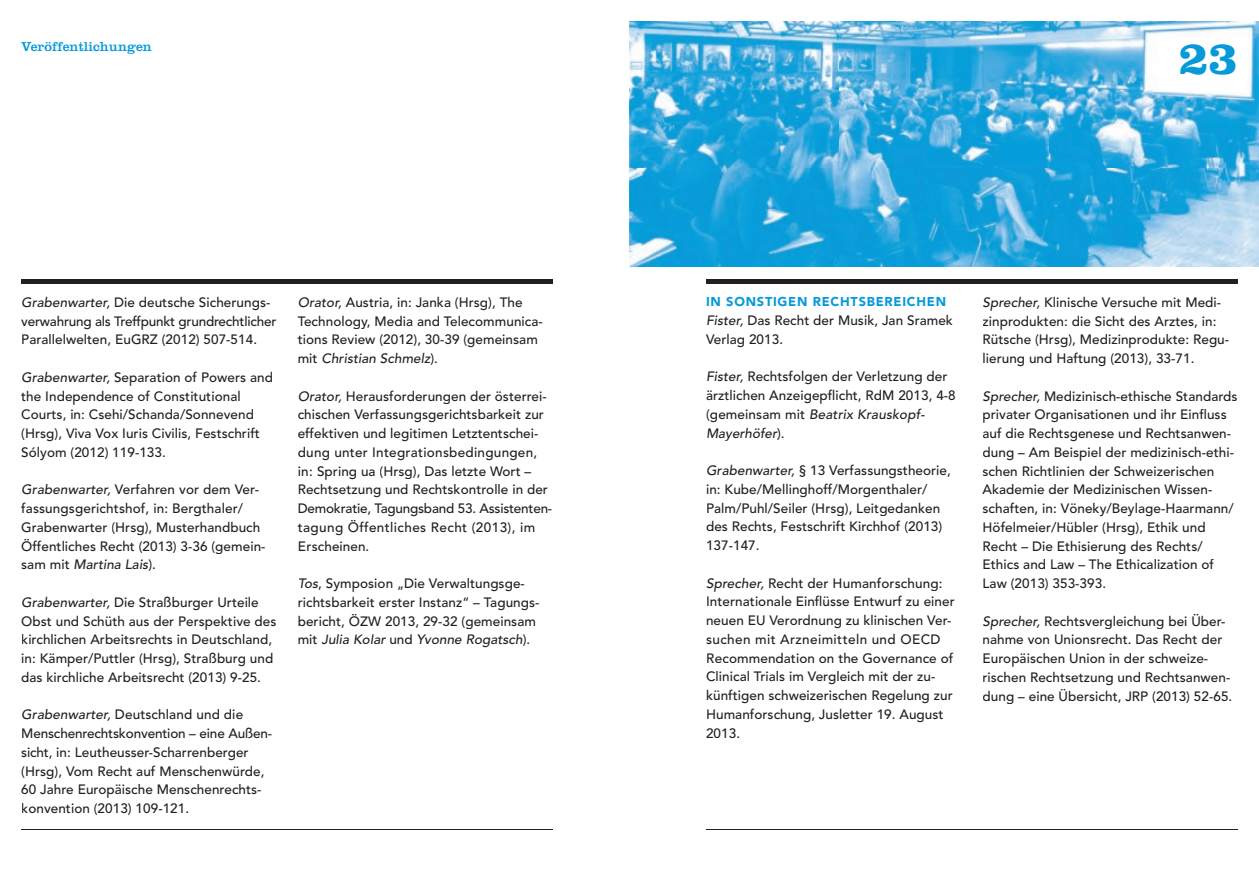
<style>
.page{position:relative;width:1259px;height:893px;background:#fff}
.page>*{position:absolute;margin:0;border:0;box-sizing:border-box;transform-origin:0 0}
.t1{font:700 48px "Clarendon";color:#069ad9}
.t2{font:500 13.5px/18.8px "Avenir";letter-spacing:.005em;color:#231f20}
.t3{font:13.5px "Clarendon";letter-spacing:.005em;color:#069ad9}
.t4{font:900 12.75px "Avenir";letter-spacing:.06em;color:#069ad9}
.s1{font-style:italic}
</style>
<div class="page">
<hr style="left:21px;top:829px;width:532px;height:1px;background:#231f20">
<hr style="left:706px;top:829px;width:531px;height:1px;background:#231f20">
<div style="left:21px;top:279px;width:532px;height:5px;background:#231f20"></div>
<div style="left:706px;top:279px;width:531px;height:5px;background:#231f20"></div>
<img style="left:629px;top:21px;width:630px;height:246px">
<p class="t3" style="left:21px;top:39px;width:132px">Veröffentlichungen</p>
<h1 class="t1" style="left:1179px;top:29px;width:60px">23</h1>
<p class="t2" style="left:21px;top:293px;width:257px"><span class="s1">Grabenwarter,</span> Die deutsche Sicherungs&shy;verwahrung als Treffpunkt grundrechtlicher<br>Parallelwelten, EuGRZ (2012) 507-514.</p>
<p class="t2" style="left:21px;top:368px;width:253px"><span class="s1">Grabenwarter,</span> Separation of Powers and the Independence of Constitutional Courts, in: Csehi/Schanda/Sonnevend (Hrsg), Viva Vox Iuris Civilis, Festschrift Sólyom (2012) 119-133.</p>
<p class="t2" style="left:21px;top:481px;width:246px"><span class="s1">Grabenwarter,</span> Verfahren vor dem Ver&shy;fassungsgerichtshof, in: Bergthaler/ Grabenwarter (Hrsg), Musterhandbuch Öffentliches Recht (2013) 3-36 (gemein&shy;sam mit <span class="s1">Martina Lais</span>).</p>
<p class="t2" style="left:21px;top:593px;width:257px"><span class="s1">Grabenwarter,</span> Die Straßburger Urteile Obst und Schüth aus der Perspektive des kirchlichen Arbeitsrechts in Deutschland, in: Kämper/Puttler (Hrsg), Straßburg und das kirchliche Arbeitsrecht (2013) 9-25.</p>
<p class="t2" style="left:21px;top:706px;width:252px"><span class="s1">Grabenwarter,</span> Deutschland und die Menschenrechtskonvention – eine Außen&shy;sicht, in: Leutheusser-Scharrenberger (Hrsg), Vom Recht auf Menschenwürde, 60 Jahre Europäische Menschenrechts&shy;konvention (2013) 109-121.</p>
<p class="t2" style="left:298px;top:293px;width:246px"><span class="s1">Orator,</span> Austria, in: Janka (Hrsg), The Technology, Media and Telecommunica&shy;tions Review (2012), 30-39 (gemeinsam mit <span class="s1">Christian Schmelz</span>).</p>
<p class="t2" style="left:298px;top:387px;width:256px"><span class="s1">Orator,</span> Herausforderungen der österrei&shy;chischen Verfassungsgerichtsbarkeit zur effektiven und legitimen Letztentschei&shy;dung unter Integrationsbedingungen, in: Spring ua (Hrsg), Das letzte Wort – Rechtsetzung und Rechtskontrolle in der Demokratie, Tagungsband 53. Assistenten&shy;tagung Öffentliches Recht (2013), im Erscheinen.</p>
<p class="t2" style="left:298px;top:574px;width:243px"><span class="s1">Tos</span>, Symposion „Die Verwaltungsge&shy;richtsbarkeit erster Instanz“ – Tagungs&shy;bericht, ÖZW 2013, 29-32 (gemeinsam mit <span class="s1">Julia Kolar</span> und <span class="s1">Yvonne Rogatsch</span>).</p>
<p class="t4" style="left:706px;top:294px;width:241px">IN SONSTIGEN RECHTSBEREICHEN</p>
<p class="t2" style="left:706px;top:311px;width:248px"><span class="s1">Fister,</span> Das Recht der Musik, Jan Sramek<br>Verlag 2013.</p>
<p class="t2" style="left:706px;top:368px;width:251px"><span class="s1">Fister,</span> Rechtsfolgen der Verletzung der ärztlichen Anzeigepflicht, RdM 2013, 4-8 (gemeinsam mit <span class="s1">Beatrix Krauskopf-Mayerhöfer</span>).</p>
<p class="t2" style="left:706px;top:461px;width:246px"><span class="s1">Grabenwarter,</span> § 13 Verfassungstheorie, in: Kube/Mellinghoff/Morgenthaler/ Palm/Puhl/Seiler (Hrsg), Leitgedanken des Rechts, Festschrift Kirchhof (2013)<br>137-147.</p>
<p class="t2" style="left:706px;top:574px;width:250px"><span class="s1">Sprecher,</span> Recht der Humanforschung:<br>Internationale Einflüsse Entwurf zu einer neuen EU Verordnung zu klinischen Ver&shy;suchen mit Arzneimitteln und OECD Recommendation on the Governance of Clinical Trials im Vergleich mit der zu&shy;künftigen schweizerischen Regelung zur Humanforschung, Jusletter 19. August 2013.</p>
<p class="t2" style="left:982px;top:293px;width:248px"><span class="s1">Sprecher,</span> Klinische Versuche mit Medi&shy;zinprodukten: die Sicht des Arztes, in:<br>Rütsche (Hrsg), Medizinprodukte: Regu&shy;lierung und Haftung (2013), 33-71.</p>
<p class="t2" style="left:982px;top:387px;width:256px"><span class="s1">Sprecher,</span> Medizinisch-ethische Standards privater Organisationen und ihr Einfluss auf die Rechtsgenese und Rechtsanwen&shy;dung – Am Beispiel der medizinisch-ethi&shy;schen Richtlinien der Schweizerischen Akademie der Medizinischen Wissen&shy;schaften, in: Vöneky/Beylage-Haarmann/ Höfelmeier/Hübler (Hrsg), Ethik und Recht – Die Ethisierung des Rechts/ Ethics and Law – The Ethicalization of Law (2013) 353-393.</p>
<p class="t2" style="left:982px;top:612px;width:251px"><span class="s1">Sprecher,</span> Rechtsvergleichung bei Über&shy;nahme von Unionsrecht. Das Recht der Europäischen Union in der schweize&shy;rischen Rechtsetzung und Rechtsanwen&shy;dung – eine Übersicht, JRP (2013) 52-65.</p>
</div>
